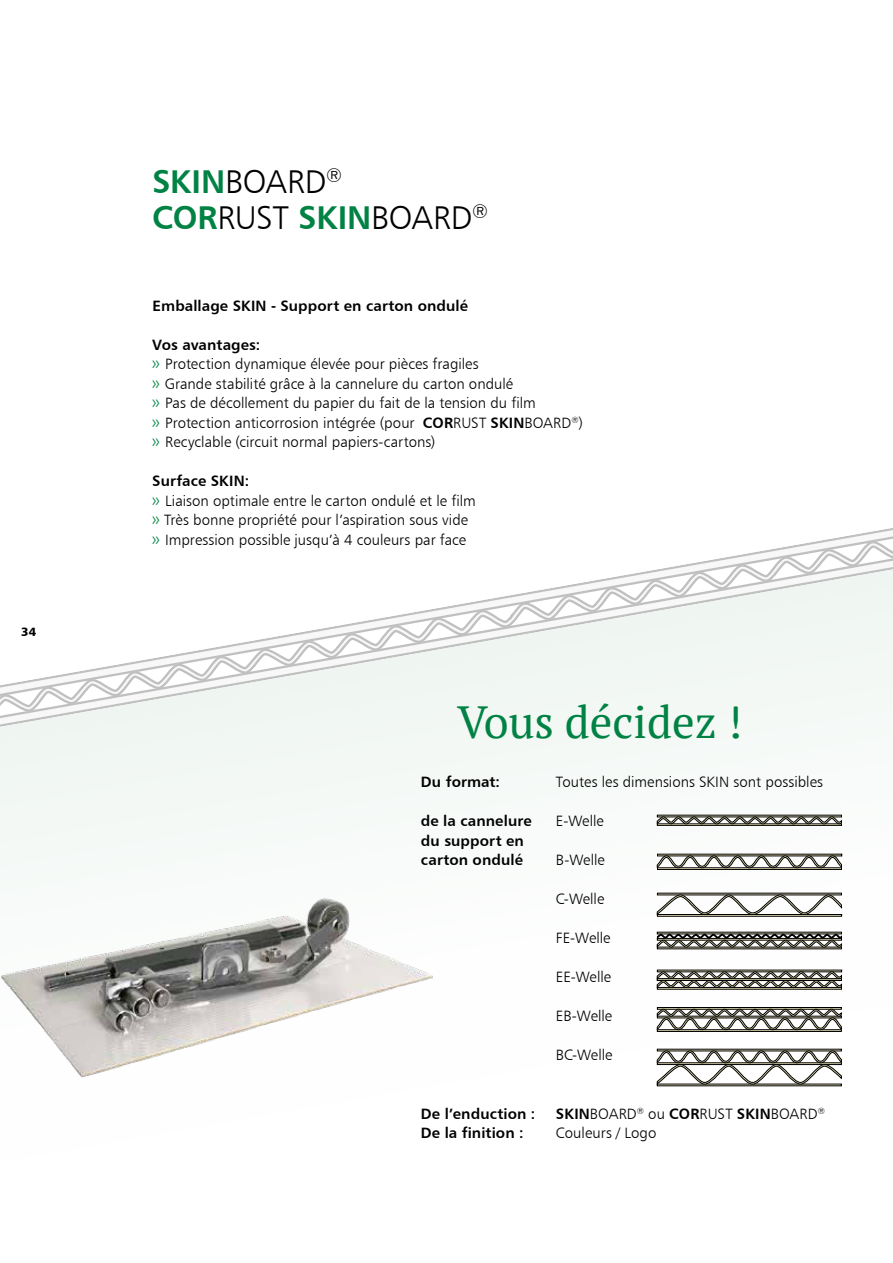
<style>
.page{position:relative;width:893px;height:1263px;background:#fff}
.page>*{position:absolute;margin:0;border:0;box-sizing:border-box;transform-origin:0 0}
.t1{font:45px "PT Serif";color:#008244}
.t2{font:33px/36px "Humanist 777 BT Light B";letter-spacing:-.005em;color:#000}
.t3{font:15px/19.5px "Humanist 777 BT Light B";color:#000}
.t4{font:15px/19.5px "Humanist 777 BT Bold B";letter-spacing:.005em;color:#000}
.t5{font:12px "Humanist 777 BT Black B";color:#000}
.s1{font-family:"Humanist 777 BT Bold B";color:#008244}
.s2{font-size:18px;color:#008244}
.s3{font-family:"Humanist 777 BT Bold B"}
</style>
<div class="page">
<svg style="left:0;top:728px;width:843px;height:359px"></svg>
<div style="left:0;top:720px;width:750px;height:8px;background:#f2f7f3"></div>
<svg style="left:0;top:535px;width:893px;height:185px"></svg>
<img style="left:0;top:897px;width:433px;height:180px">
<svg style="left:657px;top:854px;width:185px;height:16px"></svg>
<svg style="left:657px;top:894px;width:185px;height:21px"></svg>
<svg style="left:657px;top:1050px;width:185px;height:35px"></svg>
<div style="left:657px;top:823px;width:185px;height:3px;border:1px solid #000"></div>
<svg style="left:657px;top:816px;width:185px;height:8px"></svg>
<svg style="left:657px;top:971px;width:185px;height:17px"></svg>
<div style="left:657px;top:1007px;width:185px;height:2px;border:1px solid #000"></div>
<div style="left:657px;top:1029px;width:185px;height:3px;border:1px solid #000"></div>
<svg style="left:657px;top:1009px;width:185px;height:21px"></svg>
<svg style="left:657px;top:934px;width:185px;height:14px"></svg>
<p class="t5" style="left:21px;top:624px;width:16px">34</p>
<h2 class="t2" style="left:152px;top:163px;width:338px"><span class="s1">SKIN</span>BOARD<sup>®<br></sup><span class="s1">COR</span>RUST <span class="s1">SKIN</span>BOARD<sup>®</sup></h2>
<p class="t4" style="left:153px;top:296px;width:317px">Emballage SKIN - Support en carton ondulé</p>
<p class="t4" style="left:152px;top:335px;width:110px">Vos avantages:</p>
<p class="t3" style="left:152px;top:354px;width:433px"><span class="s2">»</span> Protection dynamique élevée pour pièces fragiles<br><span class="s2">»</span> Grande stabilité grâce à la cannelure du carton ondulé<br><span class="s2">»</span> Pas de décollement du papier du fait de la tension du film<br><span class="s2">»</span> Protection anticorrosion intégrée (pour <span class="s3">COR</span>RUST <span class="s3">SKIN</span>BOARD<sup>®</sup>) <span class="s2">»</span> Recyclable (circuit normal papiers-cartons)</p>
<p class="t4" style="left:152px;top:471px;width:98px">Surface SKIN:</p>
<p class="t3" style="left:152px;top:491px;width:326px"><span class="s2">»</span> Liaison optimale entre le carton ondulé et le film <span class="s2">»</span> Très bonne propriété pour l’aspiration sous vide <span class="s2">»</span> Impression possible jusqu’à 4 couleurs par face</p>
<h1 class="t1" style="left:457px;top:693px;width:287px">Vous décidez !</h1>
<p class="t4" style="left:421px;top:772px;width:81px">Du format:</p>
<p class="t3" style="left:556px;top:772px;width:269px">Toutes les dimensions SKIN sont possibles</p>
<p class="t4" style="left:421px;top:811px;width:112px">de la cannelure du support en carton ondulé</p>
<p class="t3" style="left:556px;top:811px;width:49px">E-Welle</p>
<p class="t3" style="left:556px;top:850px;width:50px">B-Welle</p>
<p class="t3" style="left:556px;top:889px;width:50px">C-Welle</p>
<p class="t3" style="left:556px;top:928px;width:56px">FE-Welle</p>
<p class="t3" style="left:556px;top:967px;width:57px">EE-Welle</p>
<p class="t3" style="left:556px;top:1006px;width:58px">EB-Welle</p>
<p class="t3" style="left:556px;top:1045px;width:58px">BC-Welle</p>
<p class="t4" style="left:421px;top:1103px;width:116px">De l’enduction :</p>
<p class="t3" style="left:556px;top:1104px;width:270px"><span class="s3">SKIN</span>BOARD<sup>®</sup> ou <span class="s3">COR</span>RUST <span class="s3">SKIN</span>BOARD<sup>®</sup></p>
<p class="t4" style="left:421px;top:1123px;width:104px">De la finition :</p>
<p class="t3" style="left:556px;top:1123px;width:102px">Couleurs / Logo</p>
</div>
